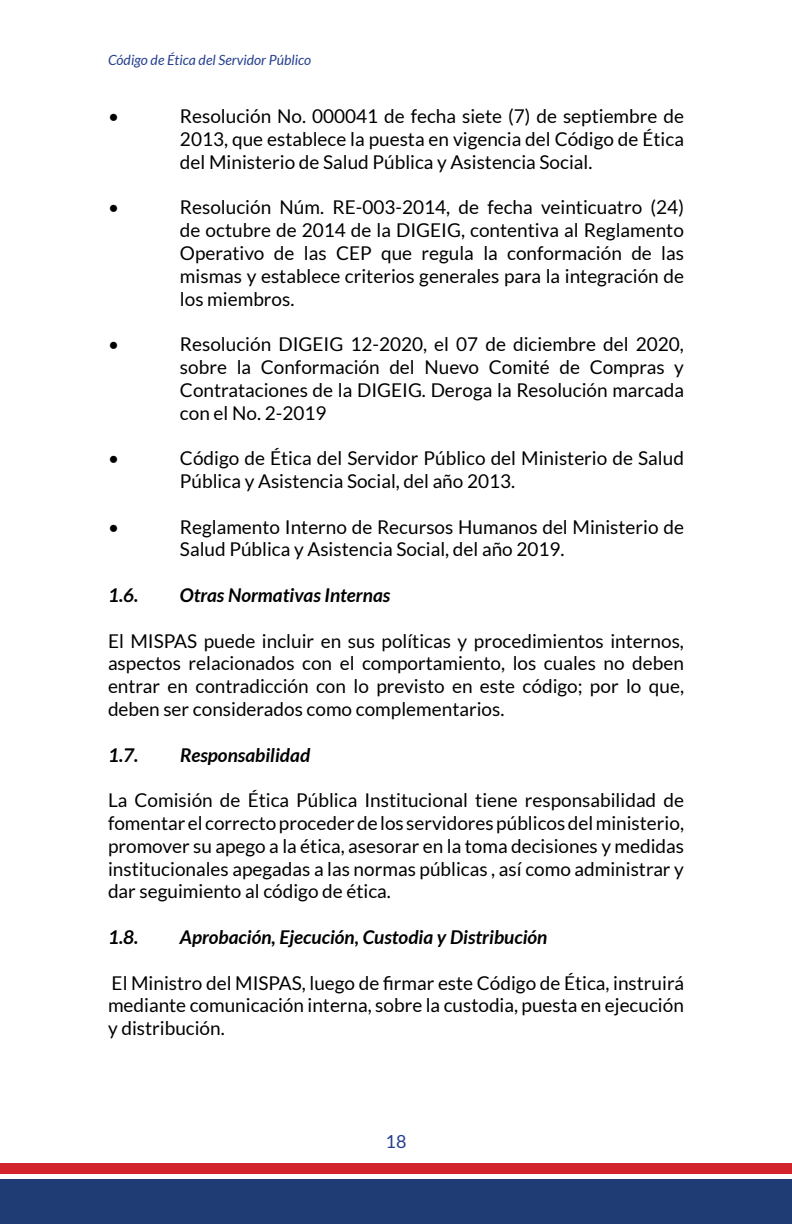
<style>
.page{position:relative;width:792px;height:1224px;background:#fff}
.page>*{position:absolute;margin:0;border:0;box-sizing:border-box;transform-origin:0 0}
.t1{font:19px/22.8px "Lato";color:#000;text-align:justify}
.t2{font:italic 700 19px "Lato";color:#000}
.t3{font:18px "Lato";color:#25408f}
.t4{font:italic 14px "Lato";color:#25408f}
</style>
<div class="page">
<div style="left:0;top:1180px;width:792px;height:44px;background:#203c74"></div>
<div style="left:0;top:1164px;width:792px;height:10px;background:#d2232a"></div>
<p class="t4" style="left:108px;top:52px;width:205px">Código de Ética del Servidor Público</p>
<p class="t1" style="left:108px;top:105px;width:13px">•</p>
<p class="t1" style="left:180px;top:105px;width:506px">Resolución No. 000041 de fecha siete (7) de septiembre de 2013, que establece la puesta en vigencia del Código de Ética del Ministerio de Salud Pública y Asistencia Social.</p>
<p class="t1" style="left:108px;top:196px;width:13px">•</p>
<p class="t1" style="left:180px;top:196px;width:506px">Resolución Núm. RE-003-2014, de fecha veinticuatro (24) de octubre de 2014 de la DIGEIG, contentiva al Reglamento Operativo de las CEP que regula la conformación de las mismas y establece criterios generales para la integración de los miembros.</p>
<p class="t1" style="left:108px;top:333px;width:13px">•</p>
<p class="t1" style="left:180px;top:333px;width:506px">Resolución DIGEIG 12-2020, el 07 de diciembre del 2020, sobre la Conformación del Nuevo Comité de Compras y Contrataciones de la DIGEIG. Deroga la Resolución marcada con el No. 2-2019</p>
<p class="t1" style="left:108px;top:447px;width:13px">•</p>
<p class="t1" style="left:180px;top:447px;width:506px">Código de Ética del Servidor Público del Ministerio de Salud<br>Pública y Asistencia Social, del año 2013.</p>
<p class="t1" style="left:108px;top:515px;width:13px">•</p>
<p class="t1" style="left:180px;top:515px;width:505px">Reglamento Interno de Recursos Humanos del Ministerio de<br>Salud Pública y Asistencia Social, del año 2019.</p>
<p class="t2" style="left:108px;top:584px;width:32px">1.6.</p>
<p class="t2" style="left:180px;top:584px;width:212px">Otras Normativas Internas</p>
<p class="t1" style="left:108px;top:629px;width:578px">El MISPAS puede incluir en sus políticas y procedimientos internos, aspectos relacionados con el comportamiento, los cuales no deben entrar en contradicción con lo previsto en este código; por lo que, deben ser considerados como complementarios.</p>
<p class="t2" style="left:108px;top:744px;width:32px">1.7.</p>
<p class="t2" style="left:180px;top:744px;width:132px">Responsabilidad</p>
<p class="t1" style="left:108px;top:789px;width:578px">La Comisión de Ética Pública Institucional tiene responsabilidad de fomentar el correcto proceder de los servidores públicos del ministerio, promover su apego a la ética, asesorar en la toma decisiones y medidas institucionales apegadas a las normas públicas , así como administrar y dar seguimiento al código de ética.</p>
<p class="t2" style="left:108px;top:926px;width:32px">1.8.</p>
<p class="t2" style="left:180px;top:926px;width:369px">Aprobación, Ejecución, Custodia y Distribución</p>
<p class="t1" style="left:108px;top:971px;width:578px">El Ministro del MISPAS, luego de firmar este Código de Ética, instruirá mediante comunicación interna, sobre la custodia, puesta en ejecución y distribución.</p>
<p class="t3" style="left:386px;top:1131px;width:22px">18</p>
</div>
